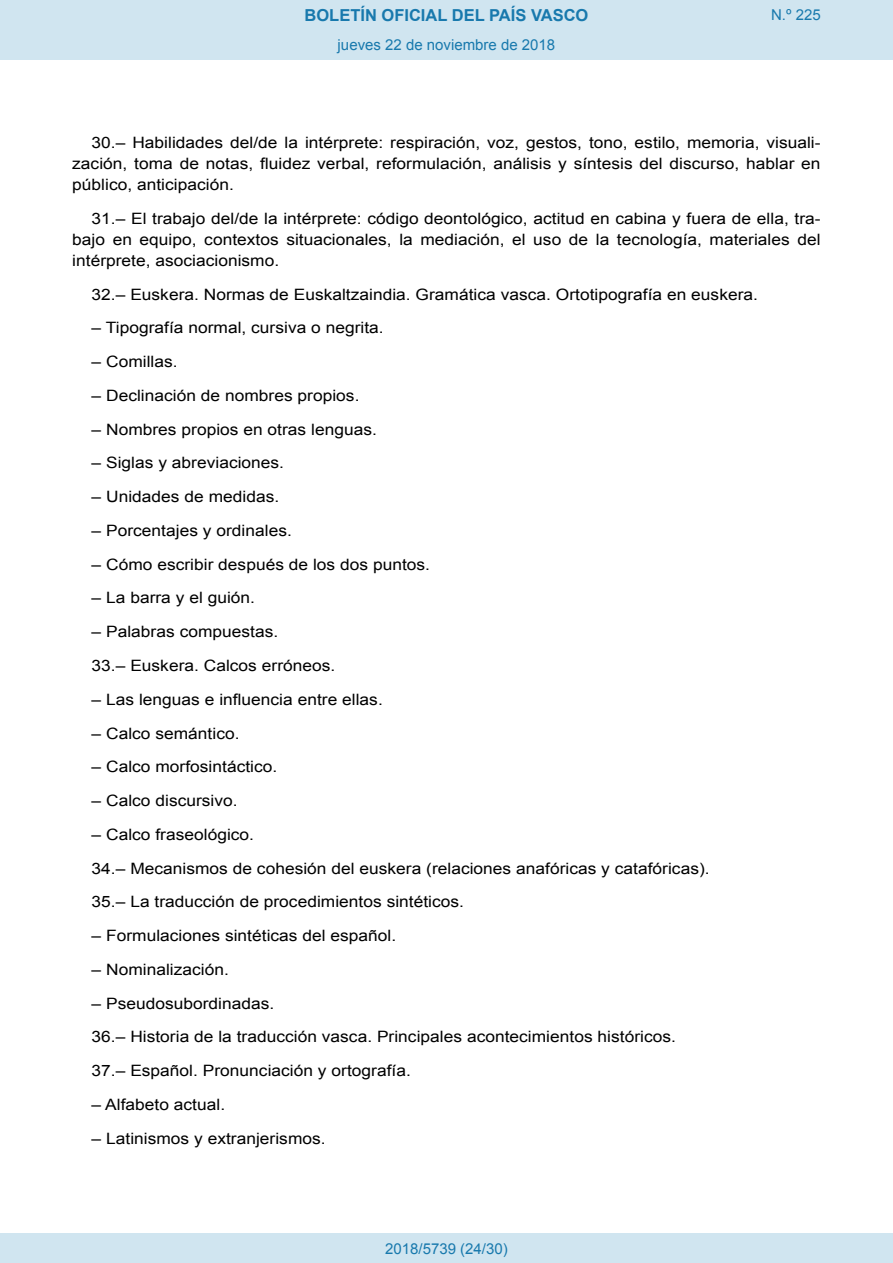
<style>
.page{position:relative;width:893px;height:1263px;background:#fff}
.page>*{position:absolute;margin:0;border:0;box-sizing:border-box;transform-origin:0 0}
.t1{font:700 16.5px "Arial";color:#1879ad}
.BOPVDetalle{font:15.6px/21px "Arial";color:#000;text-align:justify;scale:1.11 1}
.Paginacion_Centro{font:15px "Arial";color:#1879ad}
</style>
<div class="page">
<div style="left:0;top:0;width:893px;height:60px;background:#d0e5f0"></div>
<div style="left:0;top:1233px;width:893px;height:30px;background:#d0e5f0"></div>
<p class="t1" style="left:305px;top:4px;width:285px">BOLETÍN OFICIAL DEL PAÍS VASCO</p>
<p class="Paginacion_Centro" style="left:338px;top:35px;width:219px">jueves 22 de noviembre de 2018</p>
<p class="Paginacion_Centro" style="left:771px;top:5px;width:51px">N.º 225</p>
<p class="BOPVDetalle" style="left:72px;top:132px;width:676px;text-indent:19px">30.– Habilidades del/de la intérprete: respiración, voz, gestos, tono, estilo, memoria, visuali&shy;zación, toma de notas, fluidez verbal, reformulación, análisis y síntesis del discurso, hablar en público, anticipación.</p>
<p class="BOPVDetalle" style="left:72px;top:208px;width:676px;text-indent:19px">31.– El trabajo del/de la intérprete: código deontológico, actitud en cabina y fuera de ella, tra&shy;bajo en equipo, contextos situacionales, la mediación, el uso de la tecnología, materiales del intérprete, asociacionismo.</p>
<p class="BOPVDetalle" style="left:92px;top:284px;width:602px">32.– Euskera. Normas de Euskaltzaindia. Gramática vasca. Ortotipografía en euskera.</p>
<p class="BOPVDetalle" style="left:92px;top:318px;width:265px">– Tipografía normal, cursiva o negrita.</p>
<p class="BOPVDetalle" style="left:92px;top:351px;width:79px">– Comillas.</p>
<p class="BOPVDetalle" style="left:92px;top:385px;width:243px">– Declinación de nombres propios.</p>
<p class="BOPVDetalle" style="left:92px;top:419px;width:258px">– Nombres propios en otras lenguas.</p>
<p class="BOPVDetalle" style="left:92px;top:453px;width:175px">– Siglas y abreviaciones.</p>
<p class="BOPVDetalle" style="left:92px;top:486px;width:170px">– Unidades de medidas.</p>
<p class="BOPVDetalle" style="left:92px;top:520px;width:182px">– Porcentajes y ordinales.</p>
<p class="BOPVDetalle" style="left:92px;top:554px;width:306px">– Cómo escribir después de los dos puntos.</p>
<p class="BOPVDetalle" style="left:92px;top:588px;width:149px">– La barra y el guión.</p>
<p class="BOPVDetalle" style="left:92px;top:621px;width:170px">– Palabras compuestas.</p>
<p class="BOPVDetalle" style="left:92px;top:655px;width:221px">33.– Euskera. Calcos erróneos.</p>
<p class="BOPVDetalle" style="left:92px;top:689px;width:264px">– Las lenguas e influencia entre ellas.</p>
<p class="BOPVDetalle" style="left:92px;top:723px;width:135px">– Calco semántico.</p>
<p class="BOPVDetalle" style="left:92px;top:756px;width:169px">– Calco morfosintáctico.</p>
<p class="BOPVDetalle" style="left:92px;top:790px;width:133px">– Calco discursivo.</p>
<p class="BOPVDetalle" style="left:92px;top:824px;width:148px">– Calco fraseológico.</p>
<p class="BOPVDetalle" style="left:92px;top:858px;width:558px">34.– Mecanismos de cohesión del euskera (relaciones anafóricas y catafóricas).</p>
<p class="BOPVDetalle" style="left:92px;top:891px;width:337px">35.– La traducción de procedimientos sintéticos.</p>
<p class="BOPVDetalle" style="left:92px;top:925px;width:276px">– Formulaciones sintéticas del español.</p>
<p class="BOPVDetalle" style="left:92px;top:959px;width:125px">– Nominalización.</p>
<p class="BOPVDetalle" style="left:92px;top:993px;width:166px">– Pseudosubordinadas.</p>
<p class="BOPVDetalle" style="left:92px;top:1026px;width:528px">36.– Historia de la traducción vasca. Principales acontecimientos históricos.</p>
<p class="BOPVDetalle" style="left:92px;top:1060px;width:289px">37.– Español. Pronunciación y ortografía.</p>
<p class="BOPVDetalle" style="left:92px;top:1094px;width:122px">– Alfabeto actual.</p>
<p class="BOPVDetalle" style="left:92px;top:1128px;width:212px">– Latinismos y extranjerismos.</p>
<p class="Paginacion_Centro" style="left:385px;top:1238px;width:124px">2018/5739 (24/30)</p>
</div>
